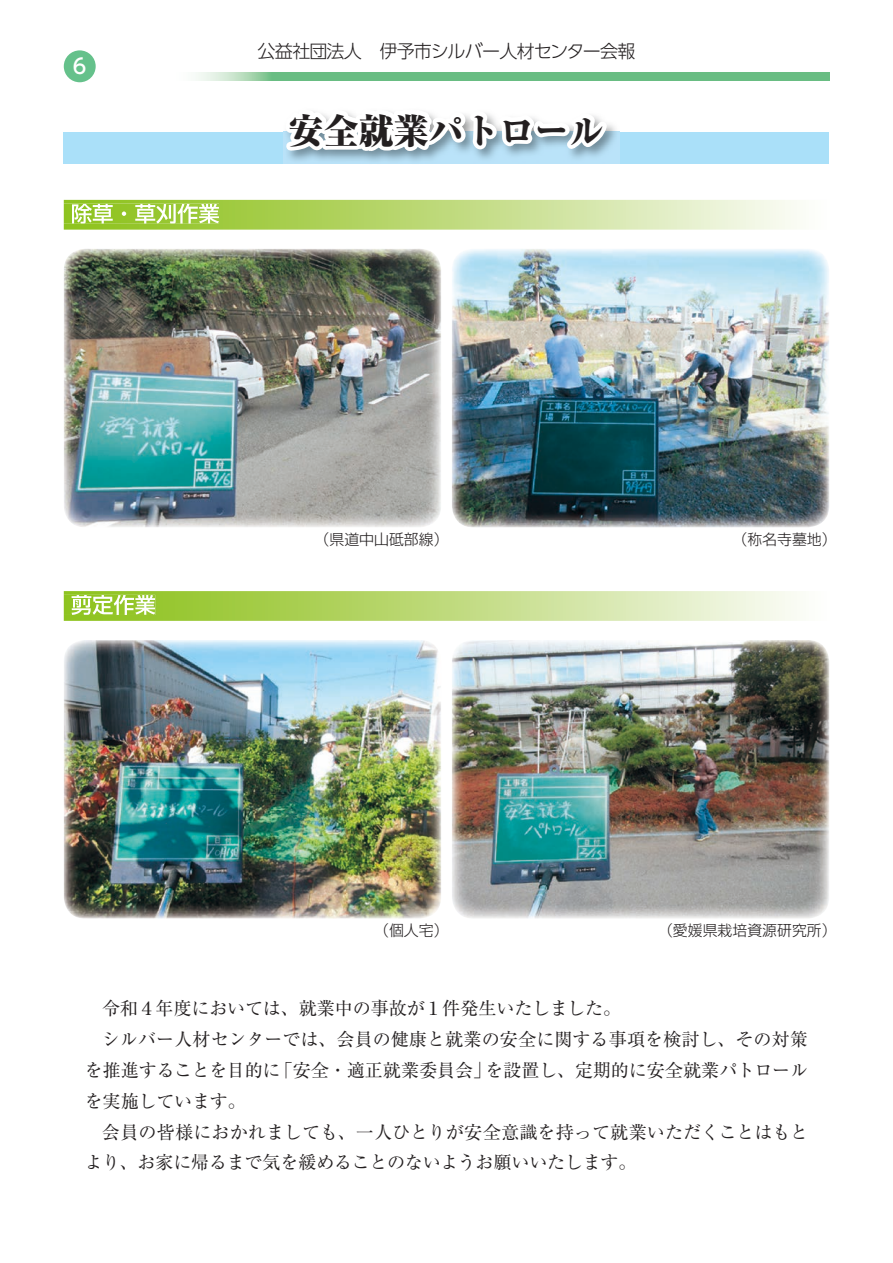
<style>
.page{position:relative;width:893px;height:1263px;background:#fff}
.page>*{position:absolute;margin:0;border:0;box-sizing:border-box;transform-origin:0 0}
.t1{font:800 expanded 35.1px "Ryumin Pro";color:#231f20}
.t2{font:500 21.3px "Shin Go Pro";color:#fff}
.t3{font:500 20.7px "UD Shin Go Pro";color:#fff}
.t4{font:18px "Ryumin Pro";letter-spacing:-.005em;color:#231f20}
.t5{font:300 18px "UD Shin Go Pro";letter-spacing:-.045em;color:#231f20}
.t6{font:300 14.85px "Shin Go Pro";color:#231f20}
</style>
<div class="page">
<div style="left:64px;top:50px;width:32px;height:32px;background:#65c18b;border-radius:50%"></div>
<img style="left:198px;top:72px;width:631px;height:9px">
<div style="left:64px;top:132px;width:765px;height:32px;background:#aae0f9"></div>
<svg style="left:268px;top:72px;width:346px;height:92px"></svg>
<svg style="left:64px;top:200px;width:736px;height:30px;background:#c6df8d"></svg>
<div style="left:64px;top:204px;width:155px;height:20px;background:linear-gradient(to right,#8dc31c,#9dc93c)"></div>
<svg style="left:64px;top:591px;width:736px;height:30px;background:#c3dd86"></svg>
<div style="left:64px;top:595px;width:91px;height:20px;background:#92c525"></div>
<img style="left:64px;top:249px;width:377px;height:278px">
<img style="left:64px;top:640px;width:377px;height:278px">
<img style="left:452px;top:249px;width:377px;height:278px">
<img style="left:452px;top:640px;width:377px;height:278px">
<p class="t3" style="left:73px;top:50px;width:15px">6</p>
<p class="t2" style="left:71px;top:196px;width:150px">除草・草刈作業</p>
<p class="t5" style="left:257px;top:37px;width:380px">公益社団法人　伊予市シルバー人材センター会報</p>
<h1 class="t1" style="left:289px;top:103px;width:317px">安全就業パトロール</h1>
<p class="t2" style="left:71px;top:587px;width:87px">剪定作業</p>
<p class="t6" style="left:315px;top:527px;width:135px">（県道中山砥部線）</p>
<p class="t6" style="left:732px;top:527px;width:106px">（称名寺墓地）</p>
<p class="t6" style="left:374px;top:918px;width:76px">（個人宅）</p>
<p class="t6" style="left:658px;top:918px;width:180px">（愛媛県栽培資源研究所）</p>
<p class="t4" style="left:102px;top:994px;width:521px">令和４年度においては、就業中の事故が１件発生いたしました。</p>
<p class="t4" style="left:102px;top:1025px;width:708px">シルバー人材センターでは、会員の健康と就業の安全に関する事項を検討し、その対策</p>
<p class="t4" style="left:85px;top:1056px;width:725px">を推進することを目的に「安全・適正就業委員会」を設置し、定期的に安全就業パトロール</p>
<p class="t4" style="left:85px;top:1087px;width:163px">を実施しています。</p>
<p class="t4" style="left:102px;top:1118px;width:708px">会員の皆様におかれましても、一人ひとりが安全意識を持って就業いただくことはもと</p>
<p class="t4" style="left:85px;top:1148px;width:553px">より、お家に帰るまで気を緩めることのないようお願いいたします。</p>
</div>
